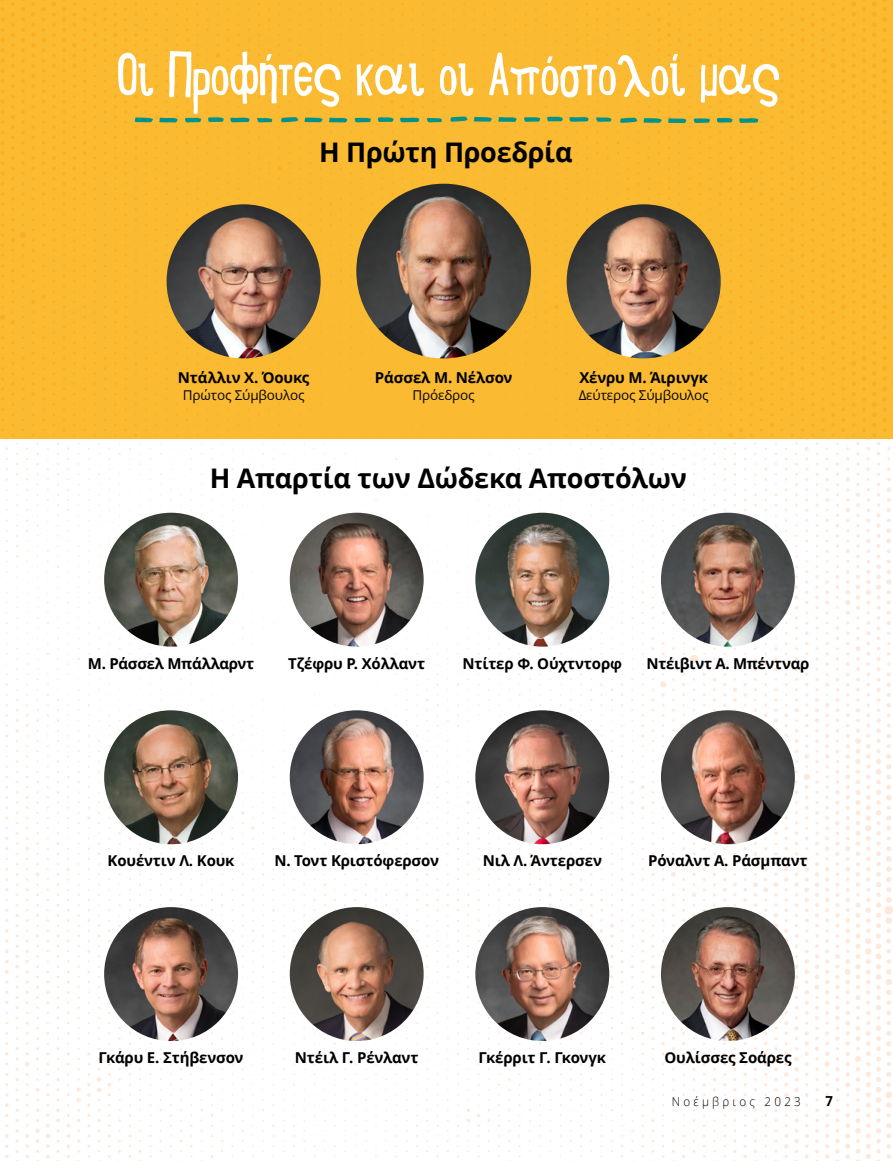
<style>
.page{position:relative;width:893px;height:1161px;background:#fff}
.page>*{position:absolute;margin:0;border:0;box-sizing:border-box;transform-origin:0 0}
.h1_lunchbox{font:64.5px "Lunch Box";letter-spacing:-.01em;color:#fff;scale:.95 1}
.t1{font:700 27px "Dots Solidlds Lat";letter-spacing:-.01em;color:#000}
.p2_no-marker-1{font:700 15px "Dots Solidlds Lat";letter-spacing:-.01em;color:#000}
.t2{font:700 13.8px "Dots Solidlds Lat";color:#000;scale:.95 1}
.p2{font:13.5px "Dots Solidlds Lat";letter-spacing:-.01em;color:#000}
.t3{font:300 12.3px "Dots Solidlds Lat";letter-spacing:.28em;color:#000;scale:.95 1}
</style>
<div class="page">
<img style="left:0;top:438px;width:893px;height:723px">
<img style="left:661px;top:907px;width:134px;height:134px;border-radius:67px">
<div style="left:0;top:0;width:893px;height:438px;background:#faba31"></div>
<img style="left:475px;top:710px;width:134px;height:134px;border-radius:67px">
<img style="left:661px;top:710px;width:134px;height:134px;border-radius:67px">
<img style="left:475px;top:907px;width:134px;height:134px;border-radius:67px">
<img style="left:167px;top:204px;width:154px;height:154px;border-radius:77px">
<img style="left:661px;top:513px;width:134px;height:134px;border-radius:67px">
<img style="left:567px;top:204px;width:154px;height:154px;border-radius:77px">
<img style="left:290px;top:907px;width:134px;height:134px;border-radius:67px">
<img style="left:356px;top:184px;width:175px;height:174px;border-radius:87px">
<img style="left:104px;top:907px;width:134px;height:134px;border-radius:67px">
<svg style="left:739px;top:118px;width:19px;height:5px"></svg>
<svg style="left:668px;top:118px;width:19px;height:5px"></svg>
<svg style="left:620px;top:118px;width:42px;height:5px"></svg>
<svg style="left:717px;top:118px;width:16px;height:5px"></svg>
<svg style="left:694px;top:118px;width:16px;height:5px"></svg>
<svg style="left:569px;top:117px;width:20px;height:5px"></svg>
<svg style="left:498px;top:117px;width:19px;height:5px"></svg>
<svg style="left:450px;top:116px;width:42px;height:6px"></svg>
<svg style="left:547px;top:117px;width:16px;height:4px"></svg>
<svg style="left:524px;top:117px;width:17px;height:5px"></svg>
<svg style="left:596px;top:117px;width:16px;height:5px"></svg>
<svg style="left:400px;top:118px;width:19px;height:4px"></svg>
<svg style="left:281px;top:117px;width:67px;height:6px"></svg>
<svg style="left:378px;top:117px;width:16px;height:5px"></svg>
<svg style="left:355px;top:118px;width:16px;height:4px"></svg>
<svg style="left:427px;top:118px;width:15px;height:4px"></svg>
<svg style="left:230px;top:118px;width:20px;height:4px"></svg>
<svg style="left:159px;top:118px;width:19px;height:5px"></svg>
<svg style="left:134px;top:117px;width:19px;height:5px"></svg>
<svg style="left:208px;top:117px;width:16px;height:5px"></svg>
<svg style="left:185px;top:118px;width:17px;height:4px"></svg>
<svg style="left:257px;top:118px;width:16px;height:4px"></svg>
<img style="left:104px;top:710px;width:134px;height:134px;border-radius:67px">
<img style="left:104px;top:513px;width:134px;height:134px;border-radius:67px">
<img style="left:290px;top:710px;width:134px;height:134px;border-radius:67px">
<img style="left:290px;top:513px;width:134px;height:134px;border-radius:67px">
<img style="left:475px;top:513px;width:134px;height:134px;border-radius:67px">
<p class="h1_lunchbox" style="left:117px;top:29px;width:700px">Οι Προφήτες και οι Απόστολοί μας</p>
<p class="t1" style="left:319px;top:132px;width:255px">Η Πρώτη Προεδρία</p>
<p class="p2_no-marker-1" style="left:178px;top:367px;width:133px">Ντάλλιν Χ. Όουκς</p>
<p class="p2" style="left:183px;top:385px;width:123px">Πρώτος Σύμβουλος</p>
<p class="p2_no-marker-1" style="left:375px;top:367px;width:139px">Ράσσελ Μ. Νέλσον</p>
<p class="p2" style="left:413px;top:385px;width:64px">Πρόεδρος</p>
<p class="p2_no-marker-1" style="left:579px;top:367px;width:130px">Χένρυ Μ. Άιρινγκ</p>
<p class="p2" style="left:579px;top:385px;width:132px">Δεύτερος Σύμβουλος</p>
<p class="t1" style="left:210px;top:458px;width:479px">Η Απαρτία των Δώδεκα Αποστόλων</p>
<p class="p2_no-marker-1" style="left:88px;top:652px;width:168px">Μ. Ράσσελ Μπάλλαρντ</p>
<p class="p2_no-marker-1" style="left:288px;top:652px;width:138px">Τζέφρυ Ρ. Χόλλαντ</p>
<p class="p2_no-marker-1" style="left:463px;top:652px;width:161px">Ντίτερ Φ. Ούχτντορφ</p>
<p class="p2_no-marker-1" style="left:646px;top:652px;width:164px">Ντέιβιντ Α. Μπέντναρ</p>
<p class="p2_no-marker-1" style="left:108px;top:849px;width:129px">Κουέντιν Λ. Κουκ</p>
<p class="p2_no-marker-1" style="left:274px;top:849px;width:166px">Ν. Τοντ Κριστόφερσον</p>
<p class="p2_no-marker-1" style="left:483px;top:849px;width:121px">Νιλ Λ. Άντερσεν</p>
<p class="p2_no-marker-1" style="left:648px;top:849px;width:161px">Ρόναλντ Α. Ράσμπαντ</p>
<p class="p2_no-marker-1" style="left:99px;top:1046px;width:146px">Γκάρυ Ε. Στήβενσον</p>
<p class="p2_no-marker-1" style="left:295px;top:1046px;width:125px">Ντέιλ Γ. Ρένλαντ</p>
<p class="p2_no-marker-1" style="left:479px;top:1046px;width:129px">Γκέρριτ Γ. Γκονγκ</p>
<p class="p2_no-marker-1" style="left:664px;top:1046px;width:129px">Ουλίσσες Σοάρες</p>
<p class="t3" style="left:672px;top:1092px;width:138px">Νοέμβριος 2023</p>
<p class="t2" style="left:825px;top:1090px;width:9px">7</p>
</div>
